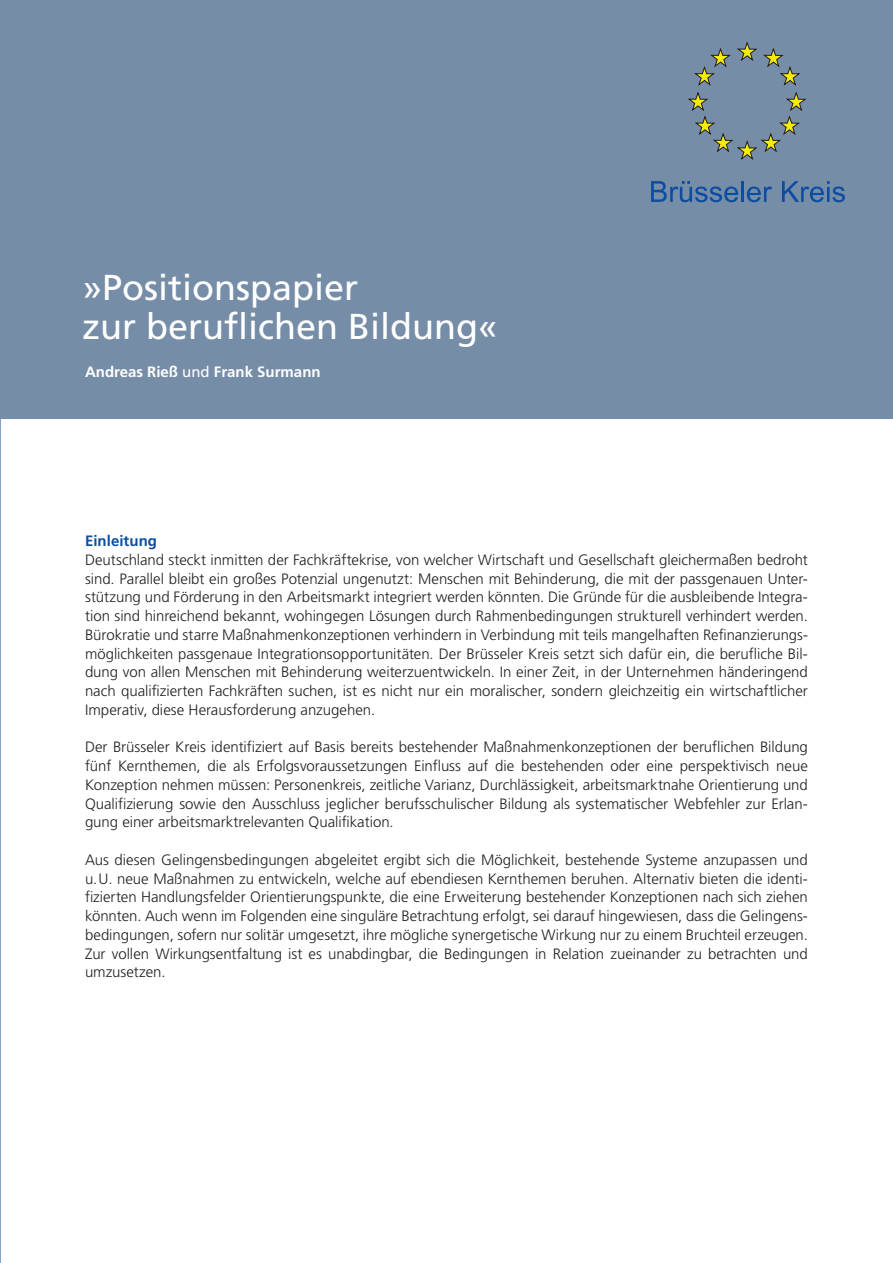
<style>
.page{position:relative;width:893px;height:1263px;background:#fff}
.page>*{position:absolute;margin:0;border:0;box-sizing:border-box;transform-origin:0 0}
.t1{font:36px/39px "Frutiger LT Std";color:#fff}
.t2{font:300 15px/18.8px "Frutiger LT Std";color:#231f20;text-align:justify}
.t3{font:700 15px "Frutiger LT Std";color:#fff}
.t4{font:700 15px "Frutiger LT Std";color:#0d4da1}
.s1{font-weight:400}
</style>
<div class="page">
<hr style="left:0;top:0;width:1px;height:1263px;background:#0d4da1">
<div style="left:0;top:0;width:893px;height:419px;background:#768da7"></div>
<svg style="left:688px;top:42px;width:119px;height:118px"></svg>
<svg style="left:651px;top:181px;width:87px;height:21px"></svg>
<hr style="left:741px;top:181px;width:3px;height:21px;background:#0d4da1">
<svg style="left:747px;top:186px;width:25px;height:16px"></svg>
<svg style="left:782px;top:181px;width:63px;height:21px"></svg>
<h1 class="t1" style="left:82px;top:269px;width:418px">»Positionspapier<br>zur beruflichen Bildung«</h1>
<p class="t3" style="left:85px;top:363px;width:237px">Andreas Rieß <span class="s1">und</span> Frank Surmann</p>
<p class="t4" style="left:85px;top:532px;width:74px">Einleitung</p>
<p class="t2" style="left:85px;top:550px;width:724px">Deutschland steckt inmitten der Fachkräftekrise, von welcher Wirtschaft und Gesellschaft gleichermaßen bedroht sind. Parallel bleibt ein großes Potenzial ungenutzt: Menschen mit Behinderung, die mit der passgenauen Unter&shy;stützung und Förderung in den Arbeitsmarkt integriert werden könnten. Die Gründe für die ausbleibende Integra&shy;tion sind hinreichend bekannt, wohingegen Lösungen durch Rahmenbedingungen strukturell verhindert werden.<br>Bürokratie und starre Maßnahmenkonzeptionen verhindern in Verbindung mit teils mangelhaften Refinanzierungs&shy;möglichkeiten passgenaue Integrationsopportunitäten. Der Brüsseler Kreis setzt sich dafür ein, die berufliche Bil&shy;dung von allen Menschen mit Behinderung weiterzuentwickeln. In einer Zeit, in der Unternehmen händeringend nach qualifizierten Fachkräften suchen, ist es nicht nur ein moralischer, sondern gleichzeitig ein wirtschaftlicher Imperativ, diese Herausforderung anzugehen.</p>
<p class="t2" style="left:85px;top:738px;width:724px">Der Brüsseler Kreis identifiziert auf Basis bereits bestehender Maßnahmenkonzeptionen der beruflichen Bildung fünf Kernthemen, die als Erfolgsvoraussetzungen Einfluss auf die bestehenden oder eine perspektivisch neue Konzeption nehmen müssen: Personenkreis, zeitliche Varianz, Durchlässigkeit, arbeitsmarktnahe Orientierung und Qualifizierung sowie den Ausschluss jeglicher berufsschulischer Bildung als systematischer Webfehler zur Erlan&shy;gung einer arbeitsmarktrelevanten Qualifikation.</p>
<p class="t2" style="left:85px;top:850px;width:724px">Aus diesen Gelingensbedingungen abgeleitet ergibt sich die Möglichkeit, bestehende Systeme anzupassen und u.U. neue Maßnahmen zu entwickeln, welche auf ebendiesen Kernthemen beruhen. Alternativ bieten die identi&shy;fizierten Handlungsfelder Orientierungspunkte, die eine Erweiterung bestehender Konzeptionen nach sich ziehen könnten. Auch wenn im Folgenden eine singuläre Betrachtung erfolgt, sei darauf hingewiesen, dass die Gelingens&shy;bedingungen, sofern nur solitär umgesetzt, ihre mögliche synergetische Wirkung nur zu einem Bruchteil erzeugen.<br>Zur vollen Wirkungsentfaltung ist es unabdingbar, die Bedingungen in Relation zueinander zu betrachten und umzusetzen.</p>
</div>
